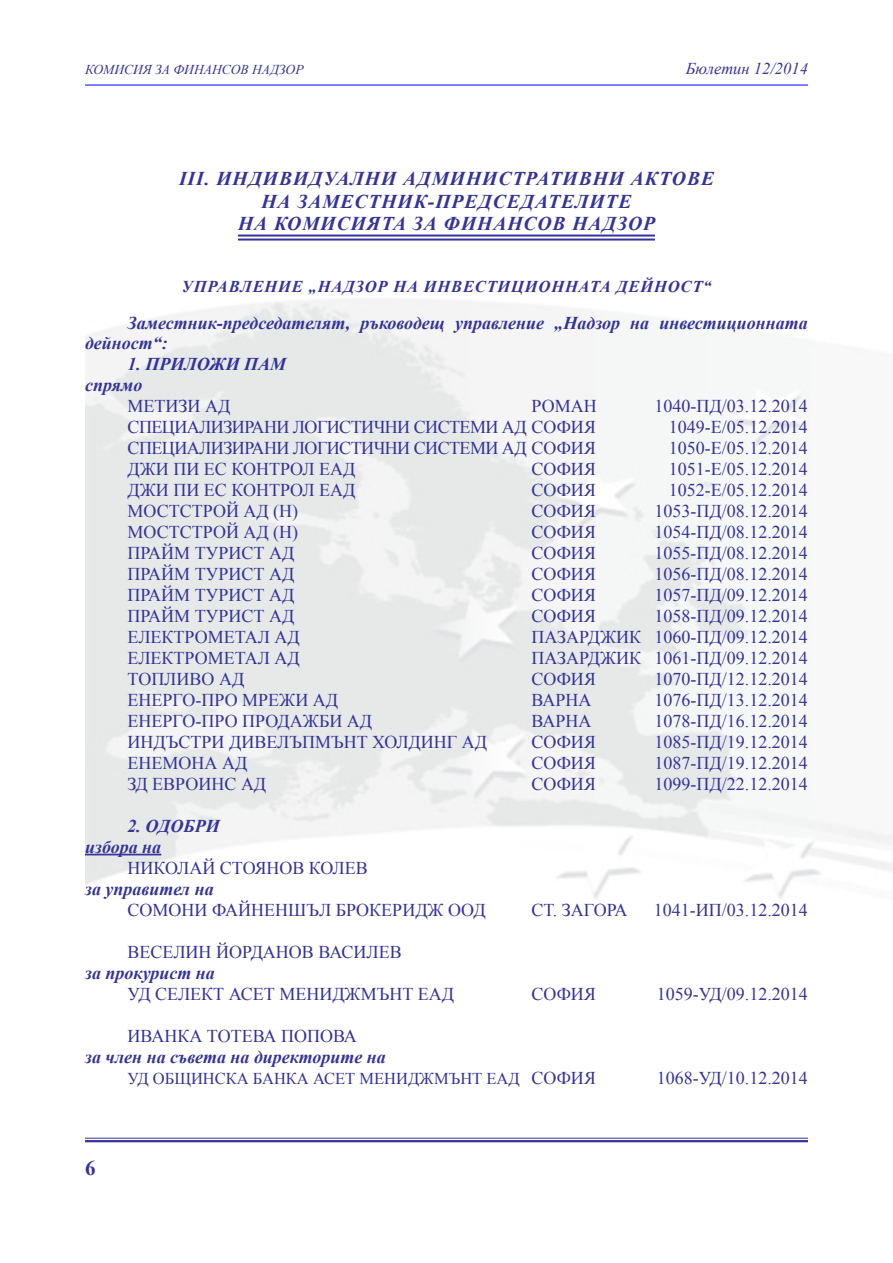
<style>
.page{position:relative;width:893px;height:1263px;background:#fff}
.page>*{position:absolute;margin:0;border:0;box-sizing:border-box;transform-origin:0 0}
.t1{font:italic 700 19.5px "Times New Roman";letter-spacing:.05em;color:#339}
.t2{font:18px "Times New Roman";color:#339}
.t3{font:italic 700 18px/19.5px "Times New Roman";color:#339}
.t4{font:18px "Times New Roman";letter-spacing:-.03em;color:#339}
.t5{font:italic 700 16.5px "Times New Roman";letter-spacing:.05em;color:#339}
.t6{font:16.5px "Times New Roman";color:#339}
.t7{font:italic 16.5px "Times New Roman";color:#339}
.t8{font:italic 13.5px "Times New Roman";color:#339}
.s1{font-size:18px}
</style>
<div class="page">
<hr style="left:85px;top:1138px;width:723px;height:1px;background:#339">
<hr style="left:85px;top:1140px;width:723px;height:2px;background:#339">
<hr style="left:85px;top:85px;width:723px;height:1px;background:#00f">
<hr style="left:238px;top:235px;width:417px;height:2px;background:#339">
<hr style="left:238px;top:239px;width:417px;height:2px;background:#339">
<hr style="left:85px;top:854px;width:76px;height:1px;background:#339">
<p class="t8" style="left:85px;top:60px;width:220px">КОМИСИЯ ЗА ФИНАНСОВ НАДЗОР</p>
<p class="t7" style="left:686px;top:57px;width:124px">Бюлетин 12/2014</p>
<p class="t1" style="left:179px;top:165px;width:536px">ІІІ. ИНДИВИДУАЛНИ АДМИНИСТРАТИВНИ АКТОВЕ</p>
<p class="t1" style="left:261px;top:187px;width:372px">НА ЗАМЕСТНИК-ПРЕДСЕДАТЕЛИТЕ</p>
<p class="t1" style="left:238px;top:210px;width:418px">НА КОМИСИЯТА ЗА ФИНАНСОВ НАДЗОР</p>
<p class="t5" style="left:182px;top:274px;width:531px">УПРАВЛЕНИЕ „НАДЗОР НА ИНВЕСТИЦИОННАТА ДЕЙНОСТ“</p>
<p class="t3" style="left:85px;top:313px;width:724px;text-indent:43px">Заместник-председателят, ръководещ управление „Надзор на инвестиционната дейност“:</p>
<p class="t3" style="left:128px;top:353px;width:160px">1. ПРИЛОЖИ ПАМ</p>
<p class="t3" style="left:85px;top:374px;width:59px">спрямо</p>
<p class="t2" style="left:128px;top:393px;width:104px">МЕТИЗИ АД</p>
<p class="t2" style="left:531px;top:393px;width:67px">РОМАН</p>
<p class="t2" style="left:655px;top:393px;width:155px">1040-ПД/03.12.2014</p>
<p class="t4" style="left:128px;top:414px;width:470px">СПЕЦИАЛИЗИРАНИ ЛОГИСТИЧНИ СИСТЕМИ АД СОФИЯ</p>
<p class="t2" style="left:669px;top:414px;width:140px">1049-Е/05.12.2014</p>
<p class="t4" style="left:128px;top:435px;width:470px">СПЕЦИАЛИЗИРАНИ ЛОГИСТИЧНИ СИСТЕМИ АД СОФИЯ</p>
<p class="t2" style="left:669px;top:435px;width:140px">1050-Е/05.12.2014</p>
<p class="t2" style="left:128px;top:456px;width:229px">ДЖИ ПИ ЕС КОНТРОЛ EАД</p>
<p class="t2" style="left:531px;top:456px;width:66px">СОФИЯ</p>
<p class="t2" style="left:669px;top:456px;width:140px">1051-Е/05.12.2014</p>
<p class="t2" style="left:128px;top:477px;width:229px">ДЖИ ПИ ЕС КОНТРОЛ EАД</p>
<p class="t2" style="left:531px;top:477px;width:66px">СОФИЯ</p>
<p class="t2" style="left:669px;top:477px;width:140px">1052-Е/05.12.2014</p>
<p class="t2" style="left:128px;top:498px;width:172px">МОСТСТРОЙ АД (Н)</p>
<p class="t2" style="left:531px;top:498px;width:66px">СОФИЯ</p>
<p class="t2" style="left:655px;top:498px;width:155px">1053-ПД/08.12.2014</p>
<p class="t2" style="left:128px;top:519px;width:172px">МОСТСТРОЙ АД (Н)</p>
<p class="t2" style="left:531px;top:519px;width:66px">СОФИЯ</p>
<p class="t2" style="left:655px;top:519px;width:155px">1054-ПД/08.12.2014</p>
<p class="t2" style="left:128px;top:540px;width:168px">ПРАЙМ ТУРИСТ АД</p>
<p class="t2" style="left:531px;top:540px;width:66px">СОФИЯ</p>
<p class="t2" style="left:655px;top:540px;width:155px">1055-ПД/08.12.2014</p>
<p class="t2" style="left:128px;top:561px;width:168px">ПРАЙМ ТУРИСТ АД</p>
<p class="t2" style="left:531px;top:561px;width:66px">СОФИЯ</p>
<p class="t2" style="left:655px;top:561px;width:155px">1056-ПД/08.12.2014</p>
<p class="t2" style="left:128px;top:582px;width:168px">ПРАЙМ ТУРИСТ АД</p>
<p class="t2" style="left:531px;top:582px;width:66px">СОФИЯ</p>
<p class="t2" style="left:655px;top:582px;width:155px">1057-ПД/09.12.2014</p>
<p class="t2" style="left:128px;top:603px;width:168px">ПРАЙМ ТУРИСТ АД</p>
<p class="t2" style="left:531px;top:603px;width:66px">СОФИЯ</p>
<p class="t2" style="left:655px;top:603px;width:155px">1058-ПД/09.12.2014</p>
<p class="t2" style="left:128px;top:624px;width:174px">ЕЛЕКТРОМЕТАЛ АД</p>
<p class="t2" style="left:531px;top:624px;width:278px">ПАЗАРДЖИК 1060-ПД/09.12.2014</p>
<p class="t2" style="left:128px;top:645px;width:174px">ЕЛЕКТРОМЕТАЛ АД</p>
<p class="t2" style="left:531px;top:645px;width:278px">ПАЗАРДЖИК 1061-ПД/09.12.2014</p>
<p class="t2" style="left:128px;top:666px;width:118px">ТОПЛИВО АД</p>
<p class="t2" style="left:531px;top:666px;width:66px">СОФИЯ</p>
<p class="t2" style="left:655px;top:666px;width:155px">1070-ПД/12.12.2014</p>
<p class="t2" style="left:128px;top:687px;width:212px">ЕНЕРГО-ПРО МРЕЖИ АД</p>
<p class="t2" style="left:531px;top:687px;width:61px">ВАРНА</p>
<p class="t2" style="left:655px;top:687px;width:155px">1076-ПД/13.12.2014</p>
<p class="t2" style="left:128px;top:708px;width:246px">ЕНЕРГО-ПРО ПРОДАЖБИ АД</p>
<p class="t2" style="left:531px;top:708px;width:61px">ВАРНА</p>
<p class="t2" style="left:655px;top:708px;width:155px">1078-ПД/16.12.2014</p>
<p class="t2" style="left:128px;top:729px;width:361px">ИНДЪСТРИ ДИВЕЛЪПМЪНТ ХОЛДИНГ АД</p>
<p class="t2" style="left:531px;top:729px;width:66px">СОФИЯ</p>
<p class="t2" style="left:655px;top:729px;width:155px">1085-ПД/19.12.2014</p>
<p class="t2" style="left:128px;top:750px;width:121px">ЕНЕМОНА АД</p>
<p class="t2" style="left:531px;top:750px;width:66px">СОФИЯ</p>
<p class="t2" style="left:655px;top:750px;width:155px">1087-ПД/19.12.2014</p>
<p class="t2" style="left:128px;top:771px;width:140px">ЗД ЕВРОИНС АД</p>
<p class="t2" style="left:531px;top:771px;width:66px">СОФИЯ</p>
<p class="t2" style="left:655px;top:771px;width:155px">1099-ПД/22.12.2014</p>
<p class="t3" style="left:128px;top:815px;width:94px">2. ОДОБРИ</p>
<p class="t3" style="left:85px;top:836px;width:78px">избора на</p>
<p class="t2" style="left:128px;top:855px;width:242px">НИКОЛАЙ СТОЯНОВ КОЛЕВ</p>
<p class="t3" style="left:85px;top:878px;width:130px">за управител на</p>
<p class="t2" style="left:128px;top:897px;width:360px">СОМОНИ ФАЙНЕНШЪЛ БРОКЕРИДЖ ООД</p>
<p class="t2" style="left:532px;top:897px;width:97px">СТ. ЗАГОРА</p>
<p class="t2" style="left:654px;top:897px;width:155px">1041-ИП/03.12.2014</p>
<p class="t2" style="left:128px;top:939px;width:276px">ВЕСЕЛИН ЙОРДАНОВ ВАСИЛЕВ</p>
<p class="t3" style="left:85px;top:962px;width:131px">за прокурист на</p>
<p class="t2" style="left:128px;top:981px;width:328px">УД СЕЛЕКТ АСЕТ МЕНИДЖМЪНТ ЕАД</p>
<p class="t2" style="left:532px;top:981px;width:66px">СОФИЯ</p>
<p class="t2" style="left:657px;top:981px;width:153px">1059-УД/09.12.2014</p>
<p class="t2" style="left:128px;top:1023px;width:231px">ИВАНКА ТОТЕВА ПОПОВА</p>
<p class="t3" style="left:85px;top:1046px;width:302px">за член на съвета на директорите на</p>
<p class="t6" style="left:128px;top:1067px;width:470px">УД ОБЩИНСКА БАНКА АСЕТ МЕНИДЖМЪНТ ЕАД <span class="s1">СОФИЯ</span></p>
<p class="t2" style="left:657px;top:1065px;width:153px">1068-УД/10.12.2014</p>
</div>
